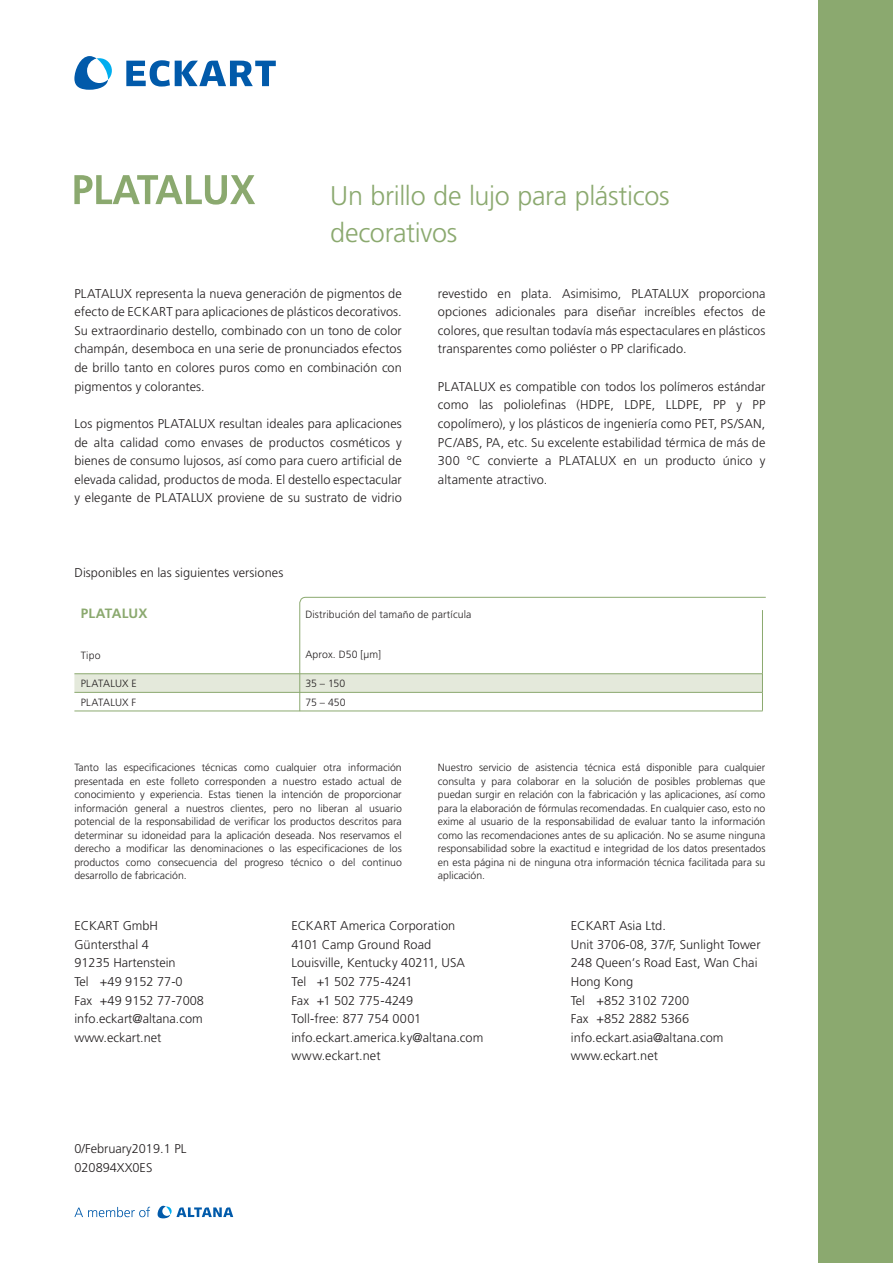
<style>
.page{position:relative;width:893px;height:1263px;background:#fff}
.page>*{position:absolute;margin:0;border:0;box-sizing:border-box;transform-origin:0 0}
.t1{font:300 27px/37.2px "Frutiger LT Std";letter-spacing:-.01em;color:#8ba96f}
.t2{font:700 13.5px "Frutiger LT Std";letter-spacing:.005em;color:#8ba96f}
.t3{font:300 12.75px/18.6px "Frutiger LT Std";color:#231f20;text-align:justify}
.t4{font:300 10.5px/13.5px "Frutiger LT Std";color:#231f20;text-align:justify}
.t5{font:300 10.5px "Frutiger LT Std";letter-spacing:.02em;color:#231f20}
</style>
<div class="page">
<div style="left:819px;top:0;width:74px;height:1263px;background:#8ba96f"></div>
<svg style="left:74px;top:674px;width:225px;height:37px"></svg>
<hr style="left:74px;top:673px;width:225px;height:1px;background:#8ba96f">
<hr style="left:74px;top:692px;width:225px;height:1px;background:#8ba96f">
<hr style="left:74px;top:711px;width:225px;height:1px;background:#8ba96f">
<svg style="left:299px;top:596px;width:467px;height:116px"></svg>
<svg style="left:74px;top:175px;width:181px;height:30px"></svg>
<svg style="left:126px;top:60px;width:150px;height:27px"></svg>
<svg style="left:74px;top:56px;width:38px;height:34px"></svg>
<svg style="left:158px;top:1206px;width:75px;height:12px"></svg>
<svg style="left:74px;top:1207px;width:76px;height:10px"></svg>
<h1 class="t1" style="left:330px;top:177px;width:341px">Un brillo de lujo para plásticos decorativos</h1>
<p class="t3" style="left:74px;top:284px;width:329px">PLATALUX representa la nueva generación de pigmentos de efecto de ECKART para aplicaciones de plásticos decorativos.<br>Su extraordinario destello, combinado con un tono de color champán, desemboca en una serie de pronunciados efectos de brillo tanto en colores puros como en combinación con pigmentos y colorantes.</p>
<p class="t3" style="left:74px;top:414px;width:329px">Los pigmentos PLATALUX resultan ideales para aplicaciones de alta calidad como envases de productos cosméticos y bienes de consumo lujosos, así como para cuero artificial de elevada calidad, productos de moda. El destello espectacular y elegante de PLATALUX proviene de su sustrato de vidrio</p>
<p class="t3" style="left:74px;top:563px;width:210px">Disponibles en las siguientes versiones</p>
<p class="t3" style="left:438px;top:284px;width:329px">revestido en plata. Asimisimo, PLATALUX proporciona opciones adicionales para diseñar increíbles efectos de colores, que resultan todavía más espectaculares en plásticos transparentes como poliéster o PP clarificado.</p>
<p class="t3" style="left:438px;top:377px;width:329px">PLATALUX es compatible con todos los polímeros estándar como las poliolefinas (HDPE, LDPE, LLDPE, PP y PP copolímero), y los plásticos de ingeniería como PET, PS/SAN, PC/ABS, PA, etc. Su excelente estabilidad térmica de más de 300 °C convierte a PLATALUX en un producto único y altamente atractivo.</p>
<p class="t2" style="left:81px;top:605px;width:68px">PLATALUX</p>
<p class="t4" style="left:81px;top:649px;width:21px">Tipo</p>
<p class="t4" style="left:305px;top:608px;width:167px">Distribución del tamaño de partícula</p>
<p class="t4" style="left:305px;top:648px;width:77px">Aprox. D50 [μm]</p>
<p class="t5" style="left:81px;top:677px;width:58px">PLATALUX E</p>
<p class="t4" style="left:305px;top:677px;width:41px">35 – 150</p>
<p class="t5" style="left:81px;top:696px;width:57px">PLATALUX F</p>
<p class="t4" style="left:305px;top:695px;width:42px">75 – 450</p>
<p class="t4" style="left:74px;top:761px;width:329px">Tanto las especificaciones técnicas como cualquier otra información presentada en este folleto corresponden a nuestro estado actual de conocimiento y experiencia. Estas tienen la intención de proporcionar información general a nuestros clientes, pero no liberan al usuario potencial de la responsabilidad de verificar los productos descritos para determinar su idoneidad para la aplicación deseada. Nos reservamos el derecho a modificar las denominaciones o las especificaciones de los productos como consecuencia del progreso técnico o del continuo desarrollo de fabricación.</p>
<p class="t4" style="left:438px;top:761px;width:329px">Nuestro servicio de asistencia técnica está disponible para cualquier consulta y para colaborar en la solución de posibles problemas que puedan surgir en relación con la fabricación y las aplicaciones, así como para la elaboración de fórmulas recomendadas. En cualquier caso, esto no exime al usuario de la responsabilidad de evaluar tanto la información como las recomendaciones antes de su aplicación. No se asume ninguna responsabilidad sobre la exactitud e integridad de los datos presentados en esta página ni de ninguna otra información técnica facilitada para su aplicación.</p>
<p class="t3" style="left:74px;top:917px;width:131px;text-align:left">ECKART GmbH<br>Güntersthal 4<br>91235 Hartenstein<br>Tel +49 9152 77-0<br>Fax +49 9152 77-7008 info.eckart@altana.com www.eckart.net</p>
<p class="t3" style="left:291px;top:917px;width:193px;text-align:left">ECKART America Corporation<br>4101 Camp Ground Road<br>Louisville, Kentucky 40211, USA<br>Tel +1 502 775-4241<br>Fax +1 502 775-4249<br>Toll-free: 877 754 0001 info.eckart.america.ky@altana.com www.eckart.net</p>
<p class="t3" style="left:571px;top:917px;width:191px;text-align:left">ECKART Asia Ltd.<br>Unit 3706-08, 37/F, Sunlight Tower<br>248 Queen‘s Road East, Wan Chai<br>Hong Kong<br>Tel +852 3102 7200<br>Fax +852 2882 5366 info.eckart.asia@altana.com www.eckart.net</p>
<p class="t3" style="left:74px;top:1140px;width:113px">0/February2019.1 PL<br>020894XX0ES</p>
</div>
